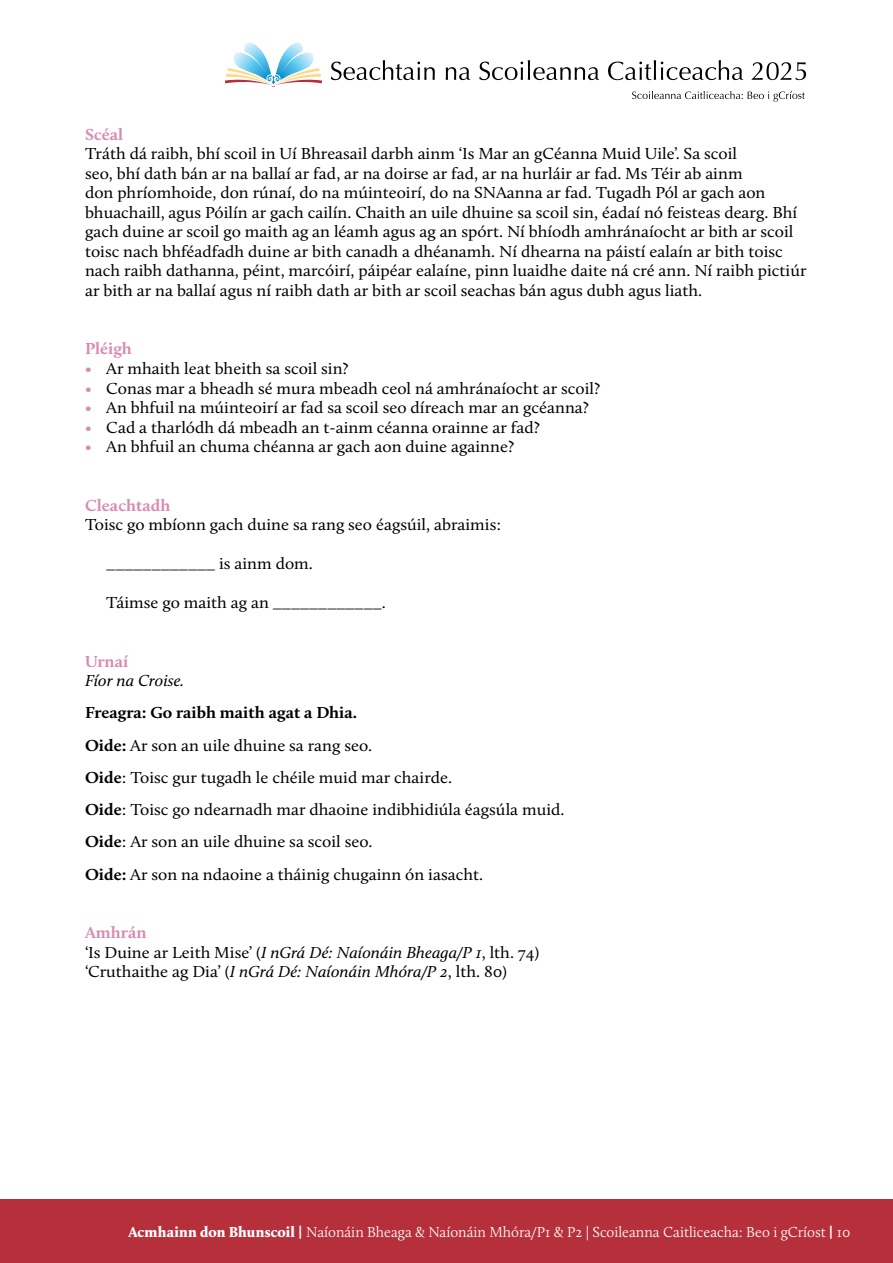
<style>
.page{position:relative;width:893px;height:1263px;background:#fff}
.page>*{position:absolute;margin:0;border:0;box-sizing:border-box;transform-origin:0 0}
.t1{font:16.5px/19.5px "Calluna";color:#000;scale:1.05 1}
.t2{font:700 16.5px "Calluna";color:#d88bb2;scale:1.05 1}
.t3{font:italic 16.5px "Calluna";color:#000;scale:1.05 1}
.t4{font:300 15px "Calluna";color:#fff}
.s1{color:#d88bb2}
.s2{font-weight:700}
.s3{font-weight:700;color:#d88bb2}
.s4{font-style:italic}
.s5{font-weight:900}
.s6{font-family:"Karmina";font-weight:700}
</style>
<div class="page">
<div style="left:0;top:1199px;width:893px;height:64px;background:#b6303b"></div>
<svg style="left:225px;top:43px;width:97px;height:44px"></svg>
<svg style="left:632px;top:91px;width:173px;height:11px"></svg>
<svg style="left:331px;top:60px;width:104px;height:20px"></svg>
<svg style="left:446px;top:67px;width:24px;height:13px"></svg>
<svg style="left:479px;top:60px;width:120px;height:20px"></svg>
<svg style="left:608px;top:60px;width:135px;height:20px"></svg>
<svg style="left:751px;top:62px;width:55px;height:18px"></svg>
<p class="t2" style="left:85px;top:124px;width:38px">Scéal</p>
<p class="t1" style="left:85px;top:144px;width:689px">Tráth dá raibh, bhí scoil in Uí Bhreasail darbh ainm ‘Is Mar an gCéanna Muid Uile’. Sa scoil<br>seo, bhí dath bán ar na ballaí ar fad, ar na doirse ar fad, ar na hurláir ar fad. Ms Téir ab ainm<br>don phríomhoide, don rúnaí, do na múinteoirí, do na SNAanna ar fad. Tugadh Pól ar gach aon bhuachaill, agus Póilín ar gach cailín. Chaith an uile dhuine sa scoil sin, éadaí nó feisteas dearg. Bhí gach duine ar scoil go maith ag an léamh agus ag an spórt. Ní bhíodh amhránaíocht ar bith ar scoil toisc nach bhféadfadh duine ar bith canadh a dhéanamh. Ní dhearna na páistí ealaín ar bith toisc nach raibh dathanna, péint, marcóirí, páipéar ealaíne, pinn luaidhe daite ná cré ann. Ní raibh pictiúr ar bith ar na ballaí agus ní raibh dath ar bith ar scoil seachas bán agus dubh agus liath.</p>
<p class="t2" style="left:85px;top:339px;width:46px">Pléigh</p>
<p class="t1" style="left:85px;top:359px;width:253px"><span class="s1">•</span> Ar mhaith leat bheith sa scoil sin?</p>
<p class="t1" style="left:85px;top:378px;width:492px"><span class="s1">•</span> Conas mar a bheadh sé mura mbeadh ceol ná amhránaíocht ar scoil?</p>
<p class="t1" style="left:85px;top:398px;width:481px"><span class="s1">•</span> An bhfuil na múinteoirí ar fad sa scoil seo díreach mar an gcéanna?</p>
<p class="t1" style="left:85px;top:417px;width:435px"><span class="s1">•</span> Cad a tharlódh dá mbeadh an t-ainm céanna orainne ar fad?</p>
<p class="t1" style="left:85px;top:437px;width:410px"><span class="s1">•</span> An bhfuil an chuma chéanna ar gach aon duine againne?</p>
<p class="t2" style="left:85px;top:495px;width:83px">Cleachtadh</p>
<p class="t1" style="left:85px;top:515px;width:398px">Toisc go mbíonn gach duine sa rang seo éagsúil, abraimis:</p>
<p class="t1" style="left:106px;top:554px;width:198px">____________ is ainm dom.</p>
<p class="t1" style="left:106px;top:593px;width:268px">Táimse go maith ag an ____________.</p>
<p class="t2" style="left:85px;top:651px;width:43px">Urnaí</p>
<p class="t3" style="left:85px;top:670px;width:96px">Fíor na Croise.</p>
<p class="t1" style="left:85px;top:696px;width:458px;line-height:32.2px"><span class="s2">Freagra: Go raibh maith agat a Dhia.<br>Oide:</span> Ar son an uile dhuine sa rang seo.<br><span class="s2">Oide</span>: Toisc gur tugadh le chéile muid mar chairde.<br><span class="s2">Oide</span>: Toisc go ndearnadh mar dhaoine indibhidiúla éagsúla muid.<br><span class="s2">Oide</span>: Ar son an uile dhuine sa scoil seo.<br><span class="s2">Oide:</span> Ar son na ndaoine a tháinig chugainn ón iasacht.</p>
<p class="t1" style="left:85px;top:923px;width:434px"><span class="s3">Amhrán<br></span>‘Is Duine ar Leith Mise’ (<span class="s4">I nGrá Dé: Naíonáin Bheaga/P 1</span>, lth. 74) ‘Cruthaithe ag Dia’ (<span class="s4">I nGrá Dé: Naíonáin Mhóra/P 2</span>, lth. 80)</p>
<p class="t4" style="left:128px;top:1223px;width:723px"><span class="s5">Acmhainn don Bhunscoil</span> <span class="s6">|</span> Naíonáin Bheaga &amp; Naíonáin Mhóra/P1 &amp; P2 | Scoileanna Caitliceacha: Beo i gCríost <span class="s6">|</span> 10</p>
</div>
